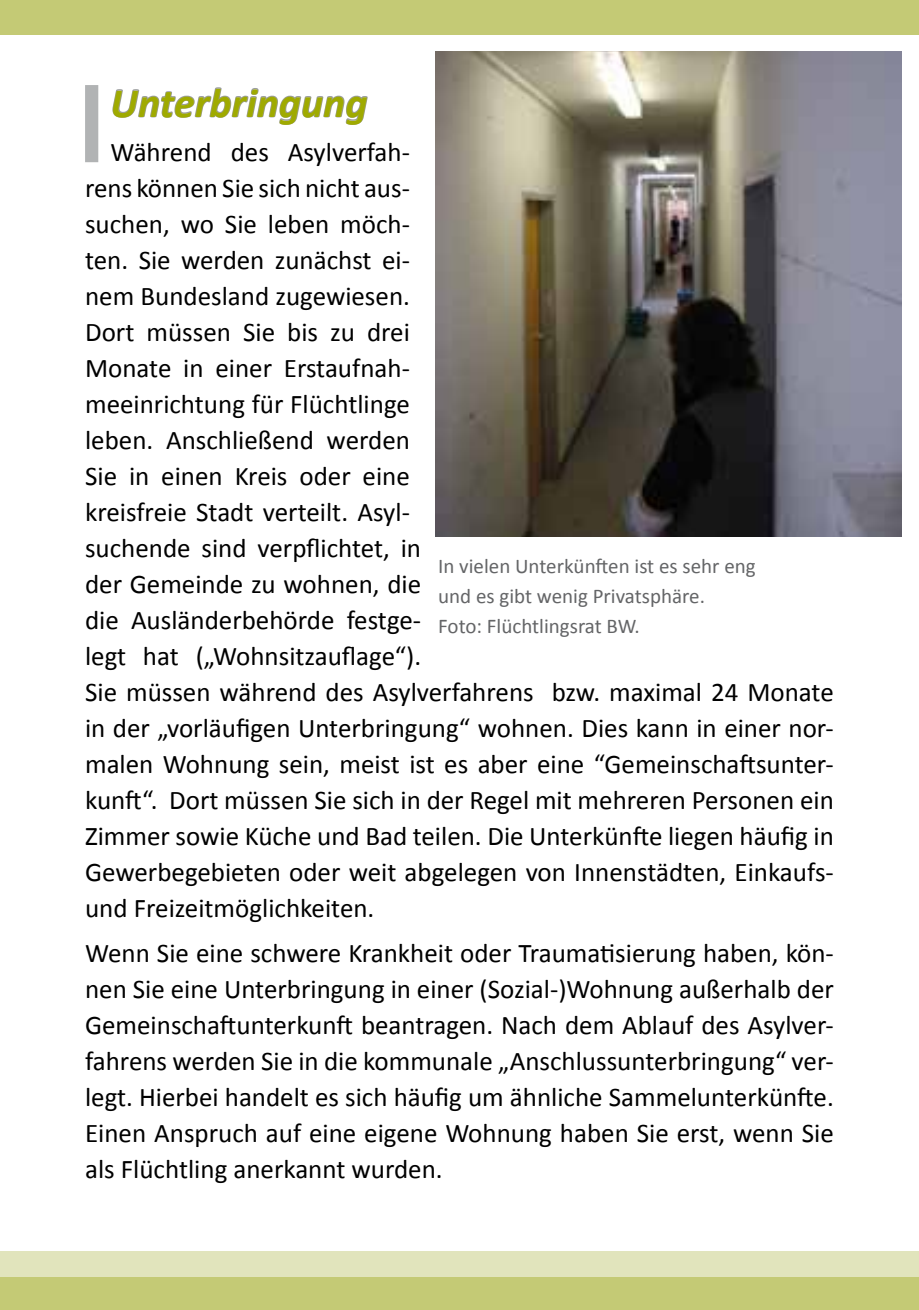
<style>
.page{position:relative;width:919px;height:1310px;background:#fff}
.page>*{position:absolute;margin:0;border:0;box-sizing:border-box;transform-origin:0 0}
.t1{font:italic 700 42px "Calibri";color:#9faa00}
.t2{font:27px/36px "Calibri";color:#000}
.t3{font:21px/30px "Calibri";color:#646567}
</style>
<div class="page">
<div style="left:0;top:0;width:918px;height:34px;background:#c4ca75"></div>
<div style="left:0;top:1276px;width:918px;height:34px;background:#c4ca75"></div>
<div style="left:0;top:1251px;width:918px;height:25px;background:#e1e4bc"></div>
<svg style="left:112px;top:87px;width:256px;height:38px"></svg>
<img style="left:435px;top:51px;width:466px;height:485px">
<div style="left:85px;top:85px;width:13px;height:77px;background:#b1b3b4"></div>
<h1 class="t1" style="left:111px;top:76px;width:258px">Unterbringung</h1>
<p class="t2" style="left:85px;top:134px;width:750px;text-indent:26px">Während des Asylverfah-<br>rens können Sie sich nicht aus-<br>suchen, wo Sie leben möch-<br>ten. Sie werden zunächst ei-<br>nem Bundesland zugewiesen.<br>Dort müssen Sie bis zu drei<br>Monate in einer Erstaufnah-<br>meeinrichtung für Flüchtlinge<br>leben. Anschließend werden<br>Sie in einen Kreis oder eine<br>kreisfreie Stadt verteilt. Asyl-<br>suchende sind verpflichtet, in<br>der Gemeinde zu wohnen, die<br>die Ausländerbehörde festge-<br>legt hat („Wohnsitzauflage“).<br>Sie müssen während des Asylverfahrens bzw. maximal 24 Monate in der „vorläufigen Unterbringung“ wohnen. Dies kann in einer nor&shy;malen Wohnung sein, meist ist es aber eine “Gemeinschaftsunter&shy;kunft“. Dort müssen Sie sich in der Regel mit mehreren Personen ein Zimmer sowie Küche und Bad teilen. Die Unterkünfte liegen häufig in Gewerbegebieten oder weit abgelegen von Innenstädten, Einkaufs&shy;und Freizeitmöglichkeiten.</p>
<p class="t2" style="left:85px;top:934px;width:750px;text-align:justify">Wenn Sie eine schwere Krankheit oder Traumatisierung haben, kön&shy;nen Sie eine Unterbringung in einer (Sozial-)Wohnung außerhalb der Gemeinschaftunterkunft beantragen. Nach dem Ablauf des Asylver&shy;fahrens werden Sie in die kommunale „Anschlussunterbringung“ ver&shy;legt. Hierbei handelt es sich häufig um ähnliche Sammelunterkünfte.<br>Einen Anspruch auf eine eigene Wohnung haben Sie erst, wenn Sie als Flüchtling anerkannt wurden.</p>
<p class="t3" style="left:438px;top:551px;width:319px">In vielen Unterkünften ist es sehr eng und es gibt wenig Privatsphäre.<br>Foto: Flüchtlingsrat BW.</p>
</div>
